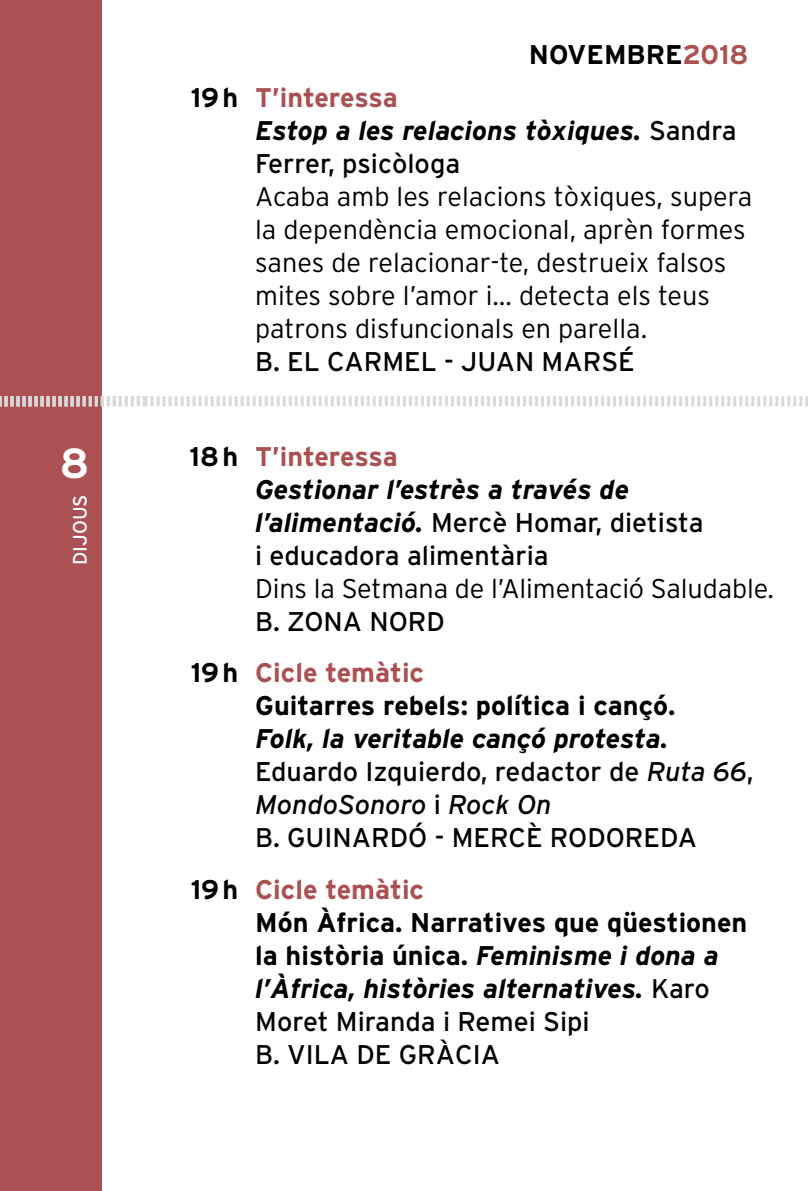
<style>
.page{position:relative;width:808px;height:1191px;background:#fff}
.page>*{position:absolute;margin:0;border:0;box-sizing:border-box;transform-origin:0 0}
.t1{font:700 42px "Interstate";color:#fff}
.t2{font:300 27px/33px "Interstate";color:#000}
.t3{font:700 27px/33px "Interstate";color:#000}
.t4{font:italic 700 27px/33px "Interstate";color:#000}
.t5{font:27px/33px "Interstate";color:#000}
.t6{font:700 27px/51.6px "Interstate";color:#ab5153}
.t7{font:19.5px "Interstate";color:#fff}
.s1{color:#ab5153}
.s2{font-style:normal}
.s3{font-style:normal;color:#ab5153}
.s4{font-weight:400;font-style:normal}
.s5{font-weight:400;color:#000}
.s6{color:#000}
.s7{font-weight:700;font-style:italic}
.s8{font-style:italic}
.s9{font-weight:400}
</style>
<div class="page">
<div style="left:0;top:0;width:102px;height:1191px;background:#ab5153"></div>
<svg style="left:0;top:396px;width:808px;height:10px"></svg>
<h1 class="t1" style="left:60px;top:439px;width:31px">8</h1>
<p class="t7" style="left:69px;top:565px;width:70px;rotate:-90deg">Dijous</p>
<p class="t3" style="left:529px;top:38px;width:221px">NOVEMBRE<span class="s1">2018</span></p>
<p class="t4" style="left:255px;top:81px;width:483px;text-indent:-64px"><span class="s2">19h</span> <span class="s3">T’interessa<br></span>Estop a les relacions tòxiques. <span class="s4">Sandra<br>Ferrer, psicòloga</span></p>
<p class="t2" style="left:255px;top:180px;width:499px">Acaba amb les relacions tòxiques, supera la dependència emocional, aprèn formes sanes de relacionar-te, destrueix falsos mites sobre l’amor i… detecta els teus patrons disfuncionals en parella.</p>
<p class="t5" style="left:255px;top:345px;width:109px">B. El Carmel</p>
<p class="t5" style="left:444px;top:345px;width:138px">- Juan Mars</p>
<p class="t5" style="left:618px;top:345px;width:18px">é</p>
<p class="t4" style="left:255px;top:439px;width:450px;text-indent:-66px"><span class="s2">18h</span> <span class="s3">T’interessa<br></span>Gestionar l’estrès a través de l’alimentació. <span class="s4">Mercè Homar, dietista i educadora alimentària</span></p>
<p class="t2" style="left:255px;top:571px;width:520px">Dins la Setmana de l’Alimentació Saludable.</p>
<p class="t6" style="left:191px;top:595px;width:256px;text-indent:64px"><span class="s5">B. Zona Nord<br></span><span class="s6">19h</span> Cicle temàtic</p>
<p class="t3" style="left:255px;top:689px;width:422px">Guitarres rebels: política i cançó.</p>
<p class="t5" style="left:255px;top:722px;width:500px"><span class="s7">Folk, la veritable cançó protesta.<br></span>Eduardo Izquierdo, redactor de <span class="s8">Ruta 66</span>,<br><span class="s8">MondoSonoro</span> i <span class="s8">Rock On<br></span>B. Gui nardó - Merc</p>
<p class="t5" style="left:526px;top:821px;width:168px">è Rodoreda</p>
<p class="t3" style="left:255px;top:872px;width:494px;text-indent:-64px">19h <span class="s1">Cicle temàtic<br></span>Món Àfrica. Narratives que qüestionen la història única. <span class="s8">Feminisme i dona a l’Àfrica, històries alternatives.</span> <span class="s9">Karo<br>Moret Miranda i Remei Sipi<br>B. Vila</span></p>
<p class="t5" style="left:356px;top:1037px;width:114px">de Gràcia</p>
</div>
